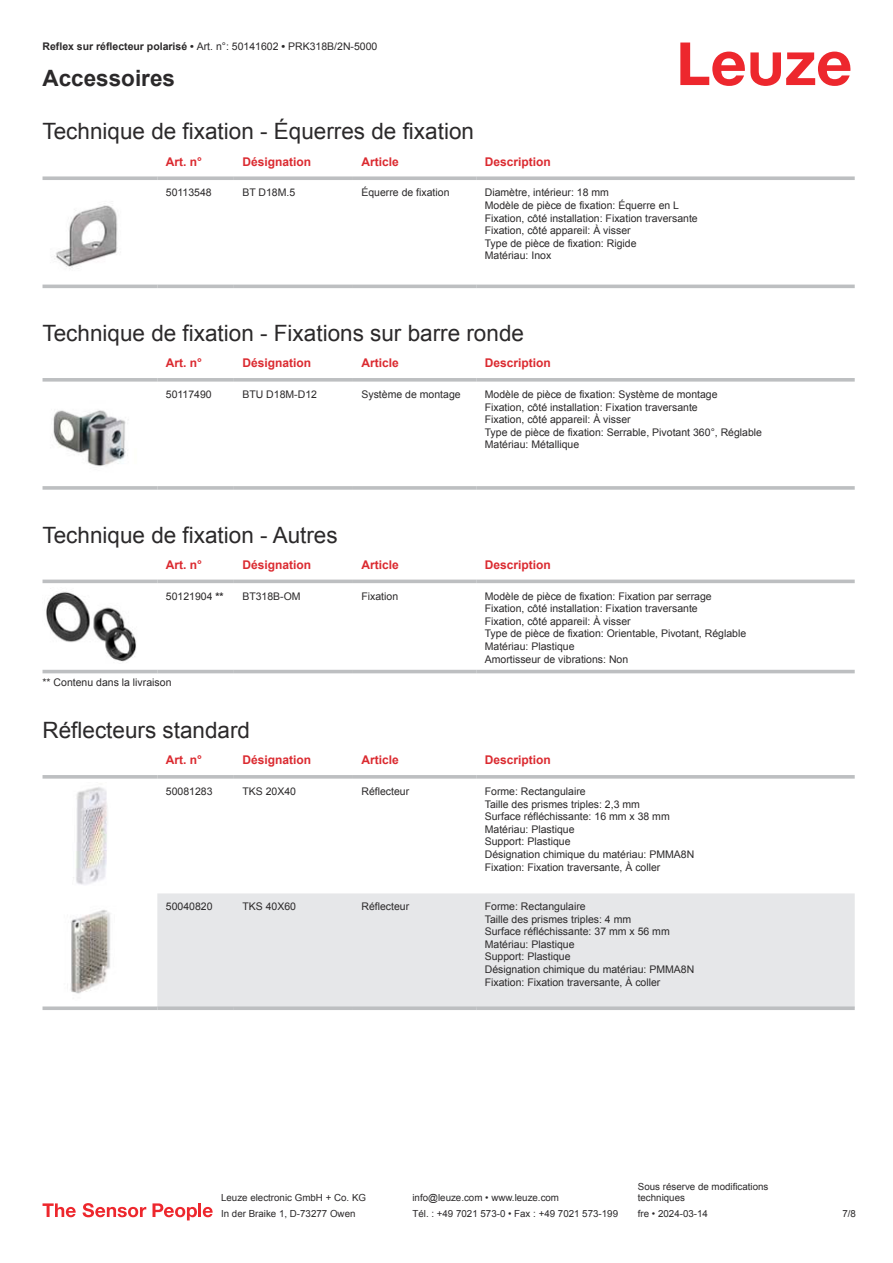
<style>
.page{position:relative;width:893px;height:1263px;background:#fff}
.page>*{position:absolute;margin:0;border:0;box-sizing:border-box;transform-origin:0 0}
.t1{font:22.5px "Arial";color:#2b292a}
.t2{font:700 22.5px "Arial";color:#2b292a}
.t3{font:700 12px "Arial";color:#db2a30}
.t4{font:10.5px/12.6px "Arial";color:#2b292a}
.t5{font:9.75px/11.7px "Arial";color:#2b292a}
.s1{font-weight:700}
</style>
<div class="page">
<svg style="left:680px;top:43px;width:170px;height:43px"></svg>
<svg style="left:43px;top:284px;width:812px;height:1px"></svg>
<svg style="left:43px;top:176px;width:114px;height:4px"></svg>
<svg style="left:157px;top:176px;width:77px;height:4px"></svg>
<svg style="left:234px;top:176px;width:119px;height:4px"></svg>
<svg style="left:353px;top:176px;width:123px;height:4px"></svg>
<svg style="left:476px;top:176px;width:379px;height:4px;background:#c4c6c8"></svg>
<hr style="left:43px;top:285px;width:114px;height:3px;background:#bdbfc1">
<hr style="left:157px;top:285px;width:77px;height:3px;background:#bdbfc1">
<hr style="left:234px;top:285px;width:119px;height:3px;background:#bdbfc1">
<hr style="left:353px;top:285px;width:123px;height:3px;background:#bdbfc1">
<hr style="left:476px;top:285px;width:379px;height:3px;background:#bdbfc1">
<img style="left:54px;top:205px;width:64px;height:64px">
<svg style="left:43px;top:378px;width:114px;height:4px"></svg>
<svg style="left:157px;top:378px;width:77px;height:4px"></svg>
<svg style="left:234px;top:378px;width:119px;height:4px"></svg>
<svg style="left:353px;top:378px;width:123px;height:4px"></svg>
<svg style="left:476px;top:378px;width:379px;height:4px;background:#c3c5c7"></svg>
<svg style="left:43px;top:486px;width:114px;height:4px"></svg>
<hr style="left:157px;top:486px;width:77px;height:4px;background:#c5c7c8">
<svg style="left:234px;top:486px;width:119px;height:4px"></svg>
<svg style="left:353px;top:486px;width:123px;height:4px"></svg>
<hr style="left:476px;top:486px;width:379px;height:4px;background:#c5c7c8">
<img style="left:53px;top:410px;width:75px;height:57px">
<svg style="left:43px;top:579px;width:812px;height:95px"></svg>
<hr style="left:43px;top:580px;width:114px;height:3px;background:#bdbfc1">
<hr style="left:157px;top:580px;width:77px;height:3px;background:#bdbfc1">
<hr style="left:234px;top:580px;width:119px;height:3px;background:#bdbfc1">
<hr style="left:353px;top:580px;width:123px;height:3px;background:#bdbfc1">
<hr style="left:476px;top:580px;width:379px;height:3px;background:#bdbfc1">
<hr style="left:43px;top:670px;width:114px;height:3px;background:#bdbfc1">
<hr style="left:157px;top:670px;width:77px;height:3px;background:#bdbfc1">
<hr style="left:234px;top:670px;width:119px;height:3px;background:#bdbfc1">
<hr style="left:353px;top:670px;width:123px;height:3px;background:#bdbfc1">
<hr style="left:476px;top:670px;width:379px;height:3px;background:#bdbfc1">
<img style="left:43px;top:587px;width:97px;height:77px">
<div style="left:157px;top:893px;width:698px;height:113px;background:#e6e7e9"></div>
<svg style="left:43px;top:775px;width:114px;height:4px"></svg>
<svg style="left:157px;top:775px;width:77px;height:4px"></svg>
<svg style="left:234px;top:775px;width:119px;height:4px"></svg>
<svg style="left:353px;top:775px;width:123px;height:4px"></svg>
<svg style="left:476px;top:775px;width:379px;height:4px;background:#c3c5c7"></svg>
<svg style="left:43px;top:1006px;width:114px;height:4px"></svg>
<svg style="left:157px;top:1006px;width:77px;height:4px"></svg>
<svg style="left:234px;top:1006px;width:119px;height:4px"></svg>
<svg style="left:353px;top:1006px;width:123px;height:4px"></svg>
<svg style="left:476px;top:1006px;width:379px;height:4px;background:#c1c3c5"></svg>
<img style="left:73px;top:787px;width:34px;height:98px">
<img style="left:70px;top:910px;width:40px;height:84px">
<svg style="left:43px;top:1203px;width:33px;height:14px"></svg>
<svg style="left:83px;top:1203px;width:63px;height:14px"></svg>
<svg style="left:153px;top:1203px;width:44px;height:17px"></svg>
<hr style="left:198px;top:1203px;width:3px;height:14px;background:#ed272d">
<svg style="left:203px;top:1207px;width:10px;height:10px"></svg>
<p class="t4" style="left:43px;top:41px;width:336px"><span class="s1">Reflex sur réflecteur polarisé •</span> Art. n°: 50141602 <span class="s1">•</span> PRK318B/2N-5000</p>
<h1 class="t2" style="left:43px;top:69px;width:134px">Accessoires</h1>
<h1 class="t1" style="left:43px;top:123px;width:433px">Technique de fixation - Équerres de fixation</h1>
<p class="t3" style="left:166px;top:157px;width:38px">Art. n°</p>
<p class="t3" style="left:242px;top:157px;width:70px">Désignation</p>
<p class="t3" style="left:361px;top:157px;width:39px">Article</p>
<p class="t3" style="left:485px;top:157px;width:68px">Description</p>
<p class="t4" style="left:166px;top:187px;width:47px">50113548</p>
<p class="t4" style="left:242px;top:187px;width:54px">BT D18M.5</p>
<p class="t4" style="left:361px;top:187px;width:90px">Équerre de fixation</p>
<p class="t4" style="left:485px;top:187px;width:215px">Diamètre, intérieur: 18 mm<br>Modèle de pièce de fixation: Équerre en L Fixation, côté installation: Fixation traversante Fixation, côté appareil: À visser<br>Type de pièce de fixation: Rigide<br>Matériau: Inox</p>
<h1 class="t1" style="left:43px;top:325px;width:483px">Technique de fixation - Fixations sur barre ronde</h1>
<p class="t3" style="left:166px;top:358px;width:38px">Art. n°</p>
<p class="t3" style="left:242px;top:358px;width:70px">Désignation</p>
<p class="t3" style="left:361px;top:358px;width:39px">Article</p>
<p class="t3" style="left:485px;top:358px;width:68px">Description</p>
<p class="t4" style="left:166px;top:389px;width:47px">50117490</p>
<p class="t4" style="left:242px;top:389px;width:76px">BTU D18M-D12</p>
<p class="t4" style="left:361px;top:389px;width:101px">Système de montage</p>
<p class="t4" style="left:485px;top:389px;width:279px">Modèle de pièce de fixation: Système de montage<br>Fixation, côté installation: Fixation traversante<br>Fixation, côté appareil: À visser<br>Type de pièce de fixation: Serrable, Pivotant 360°, Réglable Matériau: Métallique</p>
<h1 class="t1" style="left:43px;top:526px;width:297px">Technique de fixation - Autres</h1>
<p class="t3" style="left:166px;top:560px;width:38px">Art. n°</p>
<p class="t3" style="left:242px;top:560px;width:70px">Désignation</p>
<p class="t3" style="left:361px;top:560px;width:39px">Article</p>
<p class="t3" style="left:485px;top:560px;width:68px">Description</p>
<p class="t4" style="left:166px;top:591px;width:59px">50121904 <span class="s1">**</span></p>
<p class="t4" style="left:242px;top:591px;width:60px">BT318B-OM</p>
<p class="t4" style="left:361px;top:591px;width:38px">Fixation</p>
<p class="t4" style="left:485px;top:591px;width:263px">Modèle de pièce de fixation: Fixation par serrage Fixation, côté installation: Fixation traversante<br>Fixation, côté appareil: À visser<br>Type de pièce de fixation: Orientable, Pivotant, Réglable Matériau: Plastique<br>Amortisseur de vibrations: Non</p>
<p class="t4" style="left:43px;top:677px;width:130px">** Contenu dans la livraison</p>
<h1 class="t1" style="left:43px;top:722px;width:209px">Réflecteurs standard</h1>
<p class="t3" style="left:166px;top:755px;width:38px">Art. n°</p>
<p class="t3" style="left:242px;top:755px;width:70px">Désignation</p>
<p class="t3" style="left:361px;top:755px;width:39px">Article</p>
<p class="t3" style="left:485px;top:755px;width:68px">Description</p>
<p class="t4" style="left:166px;top:786px;width:48px">50081283</p>
<p class="t4" style="left:242px;top:786px;width:55px">TKS 20X40</p>
<p class="t4" style="left:361px;top:786px;width:49px">Réflecteur</p>
<p class="t4" style="left:485px;top:786px;width:211px">Forme: Rectangulaire<br>Taille des prismes triples: 2,3 mm<br>Surface réfléchissante: 16 mm x 38 mm<br>Matériau: Plastique<br>Support: Plastique<br>Désignation chimique du matériau: PMMA8N<br>Fixation: Fixation traversante, À coller</p>
<p class="t4" style="left:166px;top:901px;width:48px">50040820</p>
<p class="t4" style="left:242px;top:901px;width:55px">TKS 40X60</p>
<p class="t4" style="left:361px;top:901px;width:49px">Réflecteur</p>
<p class="t4" style="left:485px;top:901px;width:211px">Forme: Rectangulaire<br>Taille des prismes triples: 4 mm<br>Surface réfléchissante: 37 mm x 56 mm<br>Matériau: Plastique<br>Support: Plastique<br>Désignation chimique du matériau: PMMA8N<br>Fixation: Fixation traversante, À coller</p>
<p class="t5" style="left:221px;top:1193px;width:146px">Leuze electronic GmbH + Co. KG</p>
<p class="t5" style="left:412px;top:1193px;width:148px">info@leuze.com • www.leuze.com</p>
<p class="t5" style="left:638px;top:1181px;width:132px">Sous réserve de modifications techniques</p>
<p class="t5" style="left:221px;top:1209px;width:136px">In der Braike 1, D-73277 Owen</p>
<p class="t5" style="left:412px;top:1209px;width:207px">Tél. : +49 7021 573-0 • Fax : +49 7021 573-199</p>
<p class="t5" style="left:638px;top:1209px;width:72px">fre • 2024-03-14</p>
<p class="t5" style="left:842px;top:1209px;width:15px">7 /8</p>
</div>
